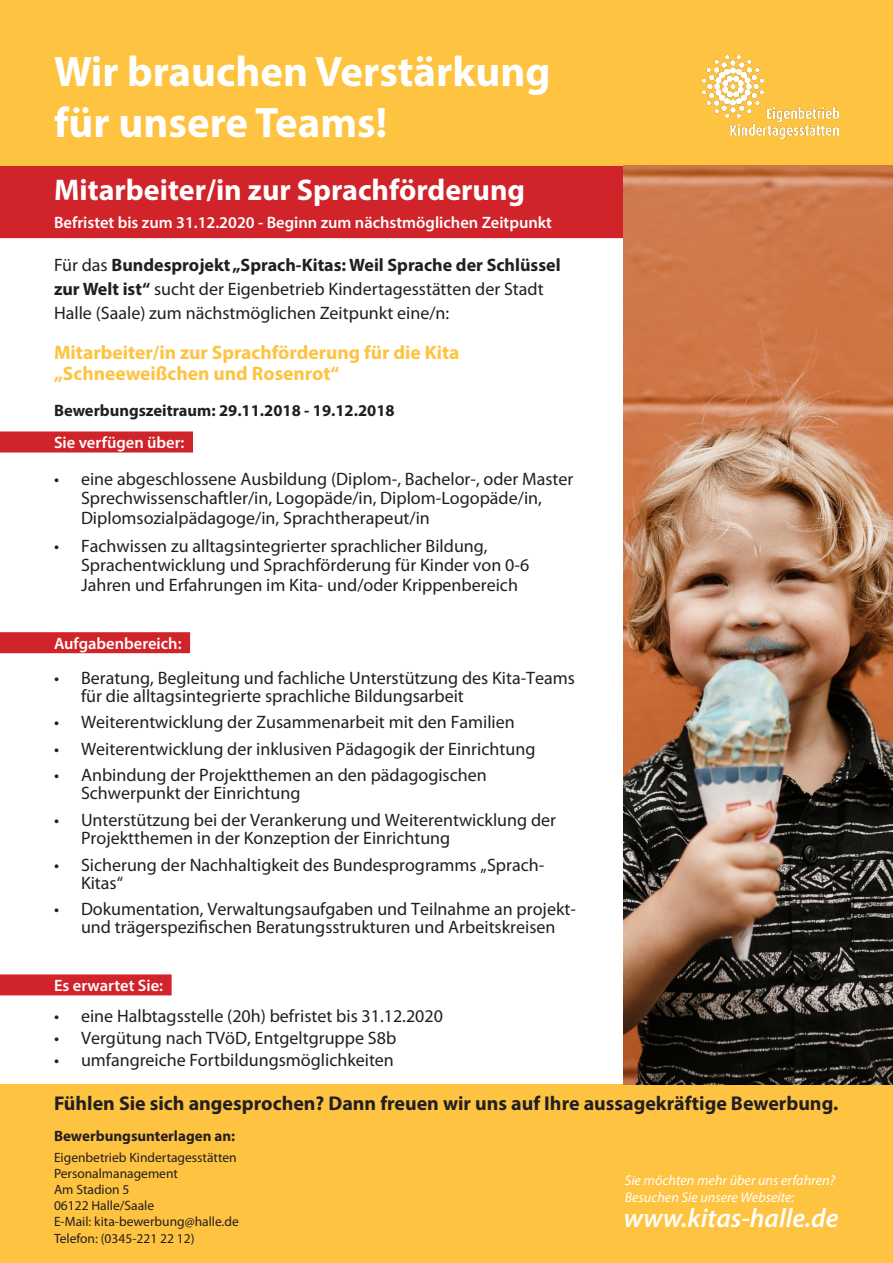
<style>
.page{position:relative;width:893px;height:1263px;background:#fff}
.page>*{position:absolute;margin:0;border:0;box-sizing:border-box;transform-origin:0 0}
.t1{font:700 42.75px/51.3px "Myriad Pro";color:#fff}
.t2{font:700 30px "Myriad Pro";color:#fff}
.t3{font:italic 600 26.7px "Myriad Pro";color:#fff}
.Ü1{font:700 19.95px "Myriad Pro";color:#231f20}
.t4{font:700 19.5px/21px "Myriad Pro";color:#fec340}
.t5{font:18px/18px "Myriad Pro";color:#231f20}
.Ü{font:600 16.5px "Myriad Pro";color:#fff}
.Text{font:700 16.5px "Myriad Pro";color:#231f20}
.Ü1-2{font:700 15px "Myriad Pro";color:#231f20}
.t6{font:italic 14.25px/17.1px "Myriad Pro";color:#fff}
.t7{font:13.5px "Myriad Pro";color:#231f20}
.s1{font-weight:700}
</style>
<div class="page">
<div style="left:0;top:166px;width:624px;height:72px;background:#d1232a"></div>
<div style="left:0;top:0;width:893px;height:166px;background:#fec340"></div>
<div style="left:0;top:1084px;width:893px;height:179px;background:#fec340"></div>
<div style="left:0;top:431px;width:193px;height:21px;background:#d1232a"></div>
<div style="left:0;top:632px;width:190px;height:21px;background:#d1232a"></div>
<div style="left:0;top:974px;width:172px;height:21px;background:#d1232a"></div>
<img style="left:624px;top:166px;width:269px;height:918px">
<img style="left:702px;top:55px;width:137px;height:84px">
<p class="t1" style="left:54px;top:45px;width:498px">Wir brauchen Verstärkung für unsere Teams!</p>
<p class="t2" style="left:54px;top:170px;width:473px">Mitarbeiter/in zur Sprachförderung</p>
<p class="Ü" style="left:54px;top:212px;width:500px">Befristet bis zum 31.12.2020 - Beginn zum nächstmöglichen Zeitpunkt</p>
<p class="t5" style="left:54px;top:253px;width:508px;line-height:24px">Für das <span class="s1">Bundesprojekt „Sprach-Kitas: Weil Sprache der Schlüssel zur Welt ist“</span> sucht der Eigenbetrieb Kindertagesstätten der Stadt<br>Halle (Saale) zum nächstmöglichen Zeitpunkt eine/n:</p>
<p class="t4" style="left:54px;top:341px;width:407px">Mitarbeiter/in zur Sprachförderung für die Kita „Schneeweißchen und Rosenrot“</p>
<p class="Text" style="left:54px;top:400px;width:342px">Bewerbungszeitraum: 29.11.2018 - 19.12.2018</p>
<p class="Ü" style="left:54px;top:432px;width:132px">Sie verfügen über:</p>
<p class="t5" style="left:81px;top:469px;width:494px;line-height:19.5px;text-indent:-27px">• eine abgeschlossene Ausbildung (Diplom-, Bachelor-, oder Master<br>Sprechwissenschaftler/in, Logopäde/in, Diplom-Logopäde/in,<br>Diplomsozialpädagoge/in, Sprachtherapeut/in</p>
<p class="t5" style="left:81px;top:536px;width:450px;line-height:19.5px;text-indent:-27px">• Fachwissen zu alltagsintegrierter sprachlicher Bildung,<br>Sprachentwicklung und Sprachförderung für Kinder von 0-6<br>Jahren und Erfahrungen im Kita- und/oder Krippenbereich</p>
<p class="Ü" style="left:54px;top:633px;width:129px">Aufgabenbereich:</p>
<p class="t5" style="left:81px;top:669px;width:496px;text-indent:-27px">• Beratung, Begleitung und fachliche Unterstützung des Kita-Teams für die alltagsintegrierte sprachliche Bildungsarbeit</p>
<p class="t5" style="left:54px;top:714px;width:462px">• Weiterentwicklung der Zusammenarbeit mit den Familien</p>
<p class="t5" style="left:54px;top:740px;width:483px">• Weiterentwicklung der inklusiven Pädagogik der Einrichtung</p>
<p class="t5" style="left:81px;top:767px;width:407px;text-indent:-27px">• Anbindung der Projektthemen an den pädagogischen<br>Schwerpunkt der Einrichtung</p>
<p class="t5" style="left:81px;top:811px;width:477px;text-indent:-27px">• Unterstützung bei der Verankerung und Weiterentwicklung der<br>Projektthemen in der Konzeption der Einrichtung</p>
<p class="t5" style="left:81px;top:856px;width:465px;text-indent:-27px">• Sicherung der Nachhaltigkeit des Bundesprogramms „Sprach-<br>Kitas“</p>
<p class="t5" style="left:54px;top:900px;width:523px;text-align:center">• Dokumentation, Verwaltungsaufgaben und Teilnahme an projekt&shy;und trägerspezifischen Beratungsstrukturen und Arbeitskreisen</p>
<p class="Ü" style="left:54px;top:975px;width:111px">Es erwartet Sie:</p>
<p class="t5" style="left:54px;top:1007px;width:390px">• eine Halbtagsstelle (20h) befristet bis 31.12.2020</p>
<p class="t5" style="left:54px;top:1029px;width:344px">• Vergütung nach TVöD, Entgeltgruppe S8b</p>
<p class="t5" style="left:54px;top:1051px;width:341px">• umfangreiche Fortbildungsmöglichkeiten</p>
<p class="Ü1" style="left:54px;top:1090px;width:786px">Fühlen Sie sich angesprochen? Dann freuen wir uns auf Ihre aussagekräftige Bewerbung.</p>
<p class="Ü1-2" style="left:54px;top:1126px;width:183px">Bewerbungsunterlagen an:</p>
<p class="t7" style="left:54px;top:1150px;width:184px">Eigenbetrieb Kindertagesstätten</p>
<p class="t7" style="left:54px;top:1166px;width:125px">Personalmanagement</p>
<p class="t7" style="left:54px;top:1182px;width:77px">Am Stadion 5</p>
<p class="t7" style="left:54px;top:1198px;width:102px">06122 Halle/Saale</p>
<p class="t7" style="left:54px;top:1214px;width:186px">E-Mail: kita-bewerbung@halle.de</p>
<p class="t7" style="left:54px;top:1231px;width:142px">Telefon: (0345-221 22 12)</p>
<p class="t6" style="left:625px;top:1172px;width:212px">Sie möchten mehr über uns erfahren?<br>Besuchen Sie unsere Webseite:</p>
<p class="t3" style="left:624px;top:1201px;width:216px">www.kitas-halle.de</p>
</div>
